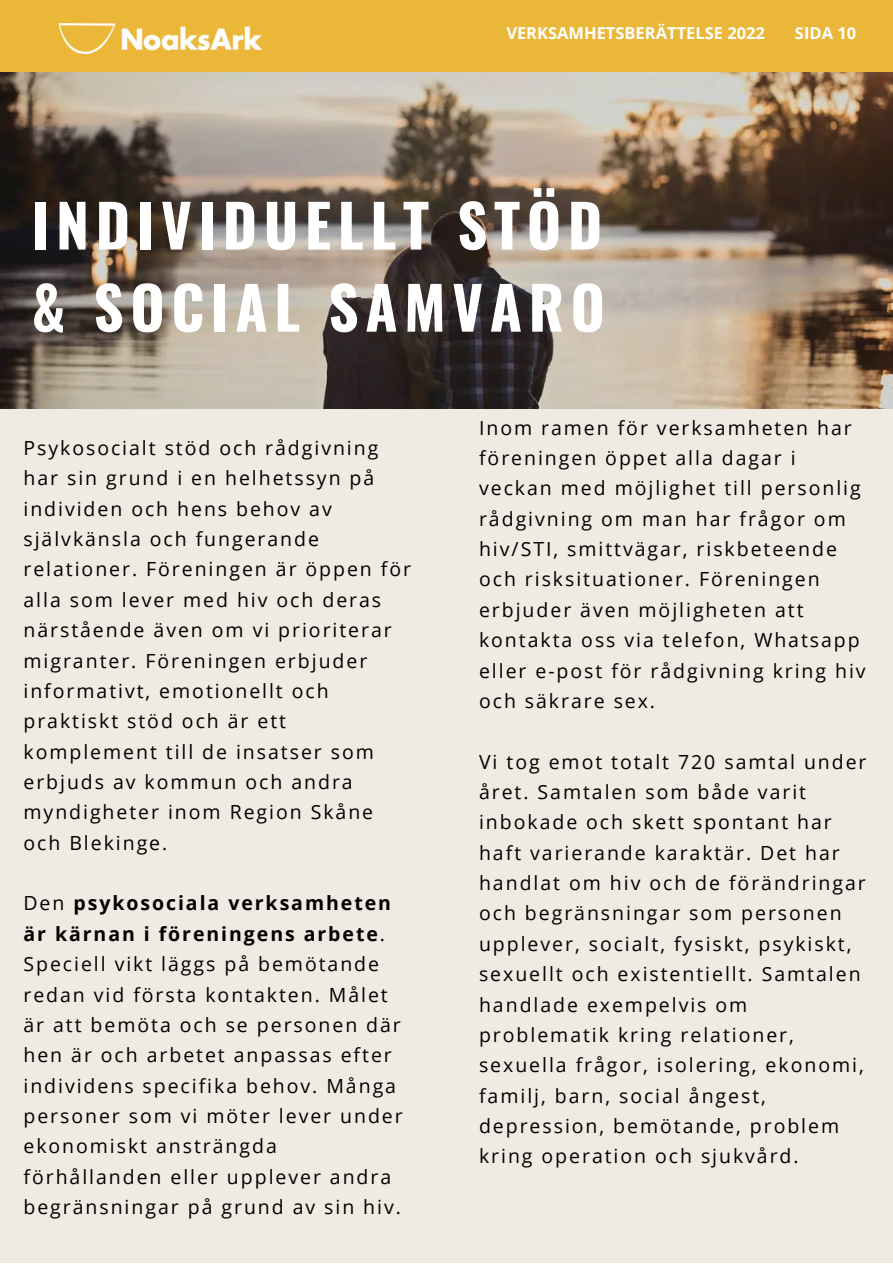
<style>
.page{position:relative;width:893px;height:1264px;background:#fff}
.page>*{position:absolute;margin:0;border:0;box-sizing:border-box;transform-origin:0 0}
.t1{font:700 58.95px/82.1px "Oswald";letter-spacing:.11em;color:#fff}
.t2{font:19.5px/30.3px "Open Sans";letter-spacing:.1em;color:#000}
.t3{font:700 16.5px "Open Sans";color:#fff}
.s1{font-weight:700}
</style>
<div class="page">
<div style="left:0;top:0;width:892px;height:1262px;background:#efeae2"></div>
<img style="left:0;top:72px;width:892px;height:337px">
<div style="left:0;top:0;width:892px;height:72px;background:#eab739"></div>
<img style="left:60px;top:24px;width:201px;height:29px">
<p class="t3" style="left:506px;top:22px;width:260px">VERKSAMHETSBERÄTTELSE 2022</p>
<p class="t3" style="left:794px;top:22px;width:63px">SIDA 10</p>
<h1 class="t1" style="left:32px;top:182px;width:574px">INDIVIDUELLT STÖD &amp; SOCIAL SAMVARO</h1>
<p class="t2" style="left:23px;top:432px;width:389px">Psykosocialt stöd och rådgivning har sin grund i en helhetssyn på individen och hens behov av självkänsla och fungerande relationer. Föreningen är öppen för alla som lever med hiv och deras närstående även om vi prioriterar migranter. Föreningen erbjuder informativt, emotionellt och praktiskt stöd och är ett komplement till de insatser som erbjuds av kommun och andra myndigheter inom Region Skåne och Blekinge.</p>
<p class="t2" style="left:23px;top:887px;width:381px">Den <span class="s1">psykosociala verksamheten är kärnan i föreningens arbete</span>.<br>Speciell vikt läggs på bemötande redan vid första kontakten. Målet är att bemöta och se personen där hen är och arbetet anpassas efter individens specifika behov. Många personer som vi möter lever under ekonomiskt ansträngda förhållanden eller upplever andra begränsningar på grund av sin hiv.</p>
<p class="t2" style="left:479px;top:412px;width:388px">Inom ramen för verksamheten har föreningen öppet alla dagar i veckan med möjlighet till personlig rådgivning om man har frågor om hiv/STI, smittvägar, riskbeteende och risksituationer. Föreningen erbjuder även möjligheten att kontakta oss via telefon, Whatsapp eller e-post för rådgivning kring hiv och säkrare sex.</p>
<p class="t2" style="left:479px;top:746px;width:389px">Vi tog emot totalt 720 samtal under året. Samtalen som både varit inbokade och skett spontant har haft varierande karaktär. Det har handlat om hiv och de förändringar och begränsningar som personen upplever, socialt, fysiskt, psykiskt, sexuellt och existentiellt. Samtalen handlade exempelvis om problematik kring relationer, sexuella frågor, isolering, ekonomi, familj, barn, social ångest, depression, bemötande, problem kring operation och sjukvård.</p>
</div>
